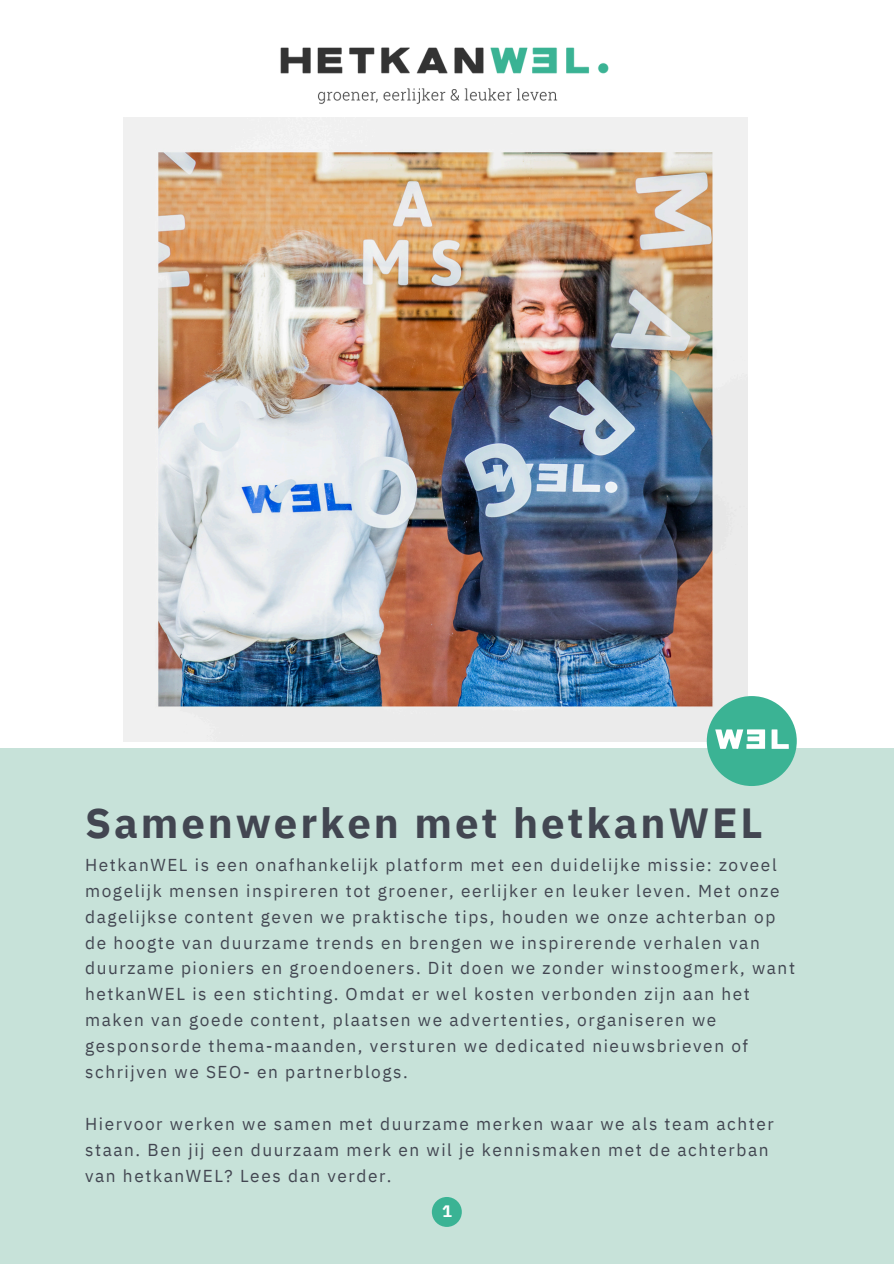
<style>
.page{position:relative;width:894px;height:1264px;background:#fff}
.page>*{position:absolute;margin:0;border:0;box-sizing:border-box;transform-origin:0 0}
.t1{font:700 42px "IBM Plex Sans";letter-spacing:.07em;color:#424651}
.t2{font:17.25px/25.8px "IBM Plex Sans";letter-spacing:.09em;color:#424651}
.t3{font:700 16.5px "IBM Plex Sans";color:#fff}
</style>
<div class="page">
<div style="left:0;top:748px;width:893px;height:515px;background:#c7e2d9"></div>
<div style="left:431px;top:1196px;width:30px;height:30px;background:#3ab394;border-radius:50%"></div>
<img style="left:280px;top:47px;width:329px;height:57px">
<img style="left:123px;top:117px;width:624px;height:624px">
<div style="left:706px;top:696px;width:90px;height:90px;background:#3bb394;border-radius:50%"></div>
<svg style="left:715px;top:729px;width:73px;height:20px"></svg>
<p class="t1" style="left:85px;top:795px;width:679px">Samenwerken met hetkanWEL</p>
<p class="t2" style="left:85px;top:851px;width:711px">HetkanWEL is een onafhankelijk platform met een duidelijke missie: zoveel mogelijk mensen inspireren tot groener, eerlijker en leuker leven. Met onze dagelijkse content geven we praktische tips, houden we onze achterban op de hoogte van duurzame trends en brengen we inspirerende verhalen van duurzame pioniers en groendoeners. Dit doen we zonder winstoogmerk, want hetkanWEL is een stichting. Omdat er wel kosten verbonden zijn aan het maken van goede content, plaatsen we advertenties, organiseren we gesponsorde thema-maanden, versturen we dedicated nieuwsbrieven of schrijven we SEO- en partnerblogs.</p>
<p class="t2" style="left:85px;top:1110px;width:690px">Hiervoor werken we samen met duurzame merken waar we als team achter staan. Ben jij een duurzaam merk en wil je kennismaken met de achterban van hetkanWEL? Lees dan verder.</p>
<h1 class="t3" style="left:442px;top:1199px;width:11px">1</h1>
</div>
